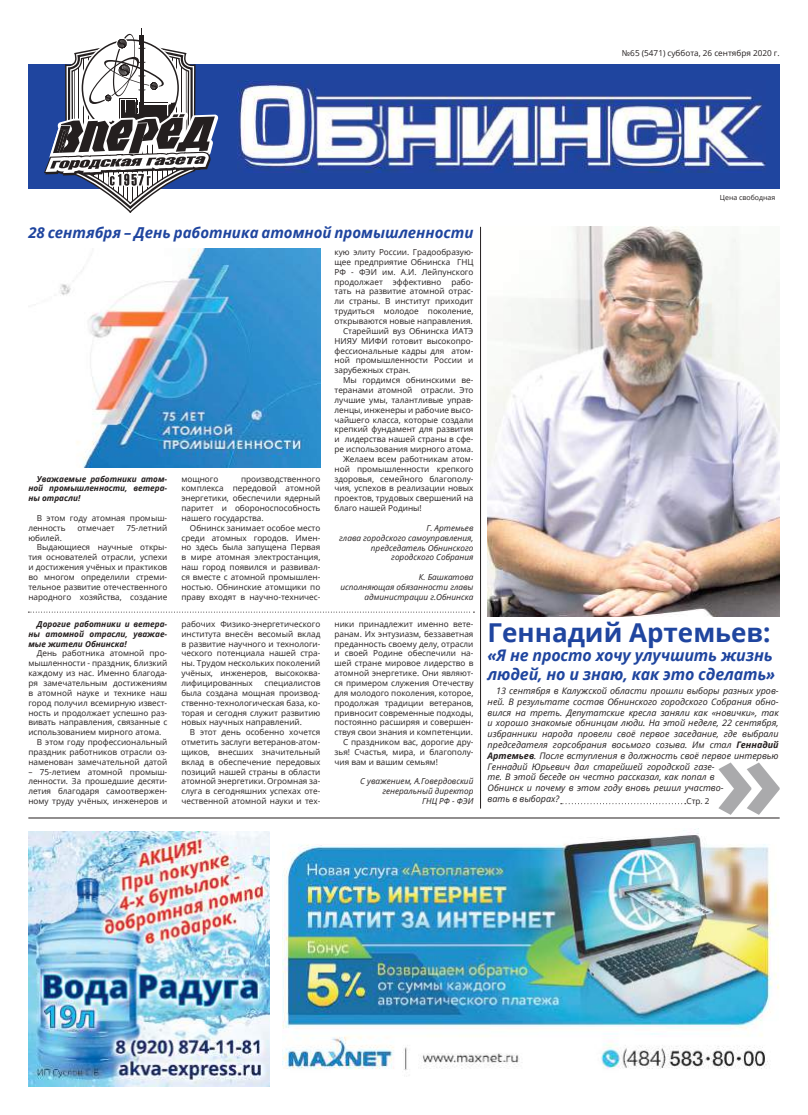
<style>
.page{position:relative;width:808px;height:1115px;background:#fff}
.page>*{position:absolute;margin:0;border:0;box-sizing:border-box;transform-origin:0 0}
.t1{font:700 26px "Open Sans";color:#1f459f}
.t2{font:italic 700 16px/19px "Open Sans";letter-spacing:-.01em;color:#1f459f}
.t3{font:italic 700 15px "Open Sans";color:#1f459f}
.t4{font:italic 9px/10.8px "Open Sans";color:#241f1f}
.t5{font:8.2px/9.8px "Open Sans";color:#241f1f;text-align:justify}
.t6{font:italic 8.2px/9.8px "Open Sans";color:#241f1f;text-align:right}
.t7{font:italic 700 8.2px/9.8px "Open Sans";color:#241f1f;text-align:justify}
.t8{font:7px "Open Sans";color:#241f1f}
.s1{font-weight:700}
</style>
<div class="page">
<div style="left:28px;top:64px;width:752px;height:124px;background:#1f459f"></div>
<svg style="left:44px;top:29px;width:174px;height:184px"></svg>
<img style="left:238px;top:81px;width:528px;height:91px">
<hr style="left:28px;top:817px;width:752px;height:1px;background:#241f1f">
<svg style="left:718px;top:762px;width:62px;height:52px"></svg>
<svg style="left:561px;top:803px;width:125px;height:1px"></svg>
<img style="left:283px;top:828px;width:497px;height:243px">
<img style="left:28px;top:831px;width:241px;height:255px">
<svg style="left:28px;top:611px;width:446px;height:1px"></svg>
<img style="left:60px;top:249px;width:260px;height:218px">
<hr style="left:480px;top:227px;width:1px;height:581px;background:#241f1f">
<img style="left:488px;top:227px;width:292px;height:389px">
<p class="t5" style="left:622px;top:48px;width:159px">№65 (5471) суббота, 26 сентября 2020 г.</p>
<h3 class="t3" style="left:28px;top:222px;width:447px">28 сентября – День работника атомной промышленности</h3>
<p class="t7" style="left:28px;top:473px;width:140px;text-indent:9px">Уважаемые работники атом&shy;ной промышленности, ветера&shy;ны отрасли!</p>
<p class="t5" style="left:28px;top:512px;width:140px;text-indent:9px">В этом году атомная промыш&shy;ленность</p>
<p class="t5" style="left:77px;top:522px;width:39px">отмечает</p>
<p class="t5" style="left:127px;top:522px;width:42px">75-летний</p>
<p class="t5" style="left:28px;top:532px;width:35px">юбилей.</p>
<p class="t5" style="left:37px;top:542px;width:132px">Выдающиеся научные откры-</p>
<p class="t5" style="left:28px;top:552px;width:140px">тия основателей отрасли, успехи</p>
<p class="t5" style="left:28px;top:562px;width:140px">и достижения учёных и практиков</p>
<p class="t5" style="left:28px;top:571px;width:140px">во многом определили стреми-</p>
<p class="t5" style="left:28px;top:581px;width:140px">тельное развитие отечественного</p>
<p class="t5" style="left:28px;top:591px;width:140px">народного хозяйства, создание</p>
<p class="t7" style="left:28px;top:618px;width:140px;text-indent:9px">Дорогие работники и ветера&shy;ны атомной отрасли, уважае&shy;мые жители Обнинска!</p>
<p class="t5" style="left:37px;top:648px;width:132px">День работника атомной про-</p>
<p class="t5" style="left:28px;top:658px;width:140px">мышленности - праздник, близкий</p>
<p class="t5" style="left:28px;top:667px;width:140px">каждому из нас. Именно благода-</p>
<p class="t5" style="left:28px;top:677px;width:140px">ря замечательным достижениям</p>
<p class="t5" style="left:28px;top:687px;width:140px">в атомной науке и технике наш</p>
<p class="t5" style="left:28px;top:697px;width:140px">город получил всемирную извест-</p>
<p class="t5" style="left:28px;top:707px;width:140px">ность и продолжает успешно раз-</p>
<p class="t5" style="left:28px;top:717px;width:140px">вивать направления, связанные с</p>
<p class="t5" style="left:28px;top:727px;width:135px">использованием мирного атома.</p>
<p class="t5" style="left:37px;top:736px;width:132px">В этом году профессиональный</p>
<p class="t5" style="left:28px;top:746px;width:140px">праздник работников отрасли оз-</p>
<p class="t5" style="left:28px;top:756px;width:140px">наменован замечательной датой</p>
<p class="t5" style="left:28px;top:766px;width:140px">– 75-летием атомной промыш&shy;ленности. За прошедшие десяти&shy;летия благодаря самоотвержен&shy;ному труду учёных, инженеров и</p>
<p class="t5" style="left:181px;top:473px;width:140px;text-indent:60px">производственного комплекса передовой атомной энергетики, обеспечили ядерный паритет и обороноспособность нашего государства.</p>
<p class="t5" style="left:181px;top:522px;width:140px;text-indent:9px">Обнинск занимает особое место среди атомных городов. Имен&shy;но здесь была запущена Первая в мире атомная электростанция, наш город появился и развивал&shy;ся вместе с атомной промышлен&shy;ностью. Обнинские атомщики по праву входят в научно-техничес-</p>
<p class="t5" style="left:181px;top:473px;width:38px">мощного</p>
<p class="t5" style="left:181px;top:618px;width:140px">рабочих Физико-энергетического института внесён весомый вклад в развитие научного и технологи&shy;ческого потенциала нашей стра&shy;ны. Трудом нескольких поколений учёных, инженеров, высококва&shy;лифицированных</p>
<p class="t5" style="left:181px;top:677px;width:140px;text-indent:83px">специалистов была создана мощная производ&shy;ственно-технологическая база, ко&shy;торая и сегодня служит развитию новых научных направлений.</p>
<p class="t5" style="left:181px;top:727px;width:140px;text-indent:9px">В этот день особенно хочется отметить заслуги ветеранов-атом&shy;щиков, внесших значительный вклад в обеспечение передовых позиций нашей страны в области атомной энергетики. Огромная за&shy;слуга в сегодняшних успехах оте&shy;чественной атомной науки и тех-</p>
<p class="t5" style="left:334px;top:247px;width:140px">кую элиту России. Градообразую-</p>
<p class="t5" style="left:334px;top:257px;width:140px">щее предприятие Обнинска ГНЦ</p>
<p class="t5" style="left:334px;top:266px;width:140px">РФ - ФЭИ им. А.И. Лейпунского</p>
<p class="t5" style="left:334px;top:276px;width:140px">продолжает эффективно рабо-</p>
<p class="t5" style="left:334px;top:286px;width:140px">тать на развитие атомной отрас-</p>
<p class="t5" style="left:334px;top:296px;width:140px">ли страны. В институт приходит</p>
<p class="t5" style="left:334px;top:306px;width:140px">трудиться молодое поколение,</p>
<p class="t5" style="left:334px;top:316px;width:140px">открываются новые направления.</p>
<p class="t5" style="left:343px;top:326px;width:132px">Старейший вуз Обнинска ИАТЭ</p>
<p class="t5" style="left:334px;top:335px;width:140px">НИЯУ МИФИ готовит высокопро-</p>
<p class="t5" style="left:334px;top:345px;width:140px">фессиональные кадры для атом-</p>
<p class="t5" style="left:334px;top:355px;width:140px">ной промышленности России и</p>
<p class="t5" style="left:334px;top:365px;width:77px">зарубежных стран.</p>
<p class="t5" style="left:343px;top:375px;width:132px">Мы гордимся обнинскими ве-</p>
<p class="t5" style="left:334px;top:385px;width:140px">теранами атомной отрасли. Это</p>
<p class="t5" style="left:334px;top:394px;width:140px">лучшие умы, талантливые управ-</p>
<p class="t5" style="left:334px;top:404px;width:140px">ленцы, инженеры и рабочие высо-</p>
<p class="t5" style="left:334px;top:414px;width:140px">чайшего класса, которые создали</p>
<p class="t5" style="left:334px;top:424px;width:140px">крепкий фундамент для развития</p>
<p class="t5" style="left:334px;top:434px;width:140px">и лидерства нашей страны в сфе-</p>
<p class="t5" style="left:334px;top:444px;width:140px">ре использования мирного атома.</p>
<p class="t5" style="left:343px;top:453px;width:132px">Желаем всем работникам атом-</p>
<p class="t5" style="left:334px;top:463px;width:140px">ной промышленности крепкого</p>
<p class="t5" style="left:334px;top:473px;width:140px">здоровья, семейного благополу-</p>
<p class="t5" style="left:334px;top:483px;width:140px">чия, успехов в реализации новых</p>
<p class="t5" style="left:334px;top:493px;width:140px">проектов, трудовых свершений на</p>
<p class="t5" style="left:334px;top:503px;width:89px">благо нашей Родины!</p>
<p class="t6" style="left:339px;top:522px;width:136px">Г. Артемьев<br>глава городского самоуправления, председатель Обнинского городского Собрания</p>
<p class="t6" style="left:340px;top:571px;width:134px">К. Башкатова<br>исполняющая обязанности главы администрации г.Обнинска</p>
<p class="t5" style="left:334px;top:618px;width:140px">ники принадлежит именно вете-</p>
<p class="t5" style="left:334px;top:628px;width:140px">ранам. Их энтузиазм, беззаветная</p>
<p class="t5" style="left:334px;top:638px;width:140px">преданность своему делу, отрасли</p>
<p class="t5" style="left:334px;top:648px;width:140px">и своей Родине обеспечили на-</p>
<p class="t5" style="left:334px;top:658px;width:140px">шей стране мировое лидерство в</p>
<p class="t5" style="left:334px;top:667px;width:140px">атомной энергетике. Они являют-</p>
<p class="t5" style="left:334px;top:677px;width:140px">ся примером служения Отечеству</p>
<p class="t5" style="left:334px;top:687px;width:140px">для молодого поколения, которое,</p>
<p class="t5" style="left:334px;top:697px;width:140px">продолжая традиции ветеранов,</p>
<p class="t5" style="left:334px;top:707px;width:140px">привносит современные подходы,</p>
<p class="t5" style="left:334px;top:717px;width:140px">постоянно расширяя и совершен-</p>
<p class="t5" style="left:334px;top:727px;width:140px">ствуя свои знания и компетенции.</p>
<p class="t5" style="left:343px;top:736px;width:132px">С праздником вас, дорогие дру-</p>
<p class="t5" style="left:334px;top:746px;width:140px">зья! Счастья, мира, и благополу-</p>
<p class="t5" style="left:334px;top:756px;width:105px">чия вам и вашим семьям!</p>
<p class="t6" style="left:360px;top:776px;width:115px">С уважением, А.Говердовский генеральный директор<br>ГНЦ РФ - ФЭИ</p>
<p class="t8" style="left:720px;top:193px;width:57px">Цена свободная</p>
<h1 class="t1" style="left:488px;top:613px;width:284px">Геннадий Артемьев:</h1>
<h2 class="t2" style="left:488px;top:644px;width:289px">«Я не просто хочу улучшить жизнь людей, но и знаю, как это сделать»</h2>
<p class="t4" style="left:488px;top:684px;width:292px;text-indent:9px">13 сентября в Калужской области прошли выборы разных уров&shy;ней. В результате состав Обнинского городского Собрания обно&shy;вился на треть. Депутатские кресла заняли как «новички», так и хорошо знакомые обнинцам люди. На этой неделе, 22 сентября, избранники народа провели своё первое заседание, где выбрали председателя горсобрания восьмого созыва. Им стал <span class="s1">Геннадий Артемьев</span>. После вступления в должность своё первое интервью Геннадий Юрьевич дал старейшей городской газе-<br>те. В этой беседе он честно рассказал, как попал в<br>Обнинск и почему в этом году вновь решил участво-<br>вать в выборах?</p>
<p class="t5" style="left:687px;top:796px;width:25px">Стр. 2</p>
</div>
